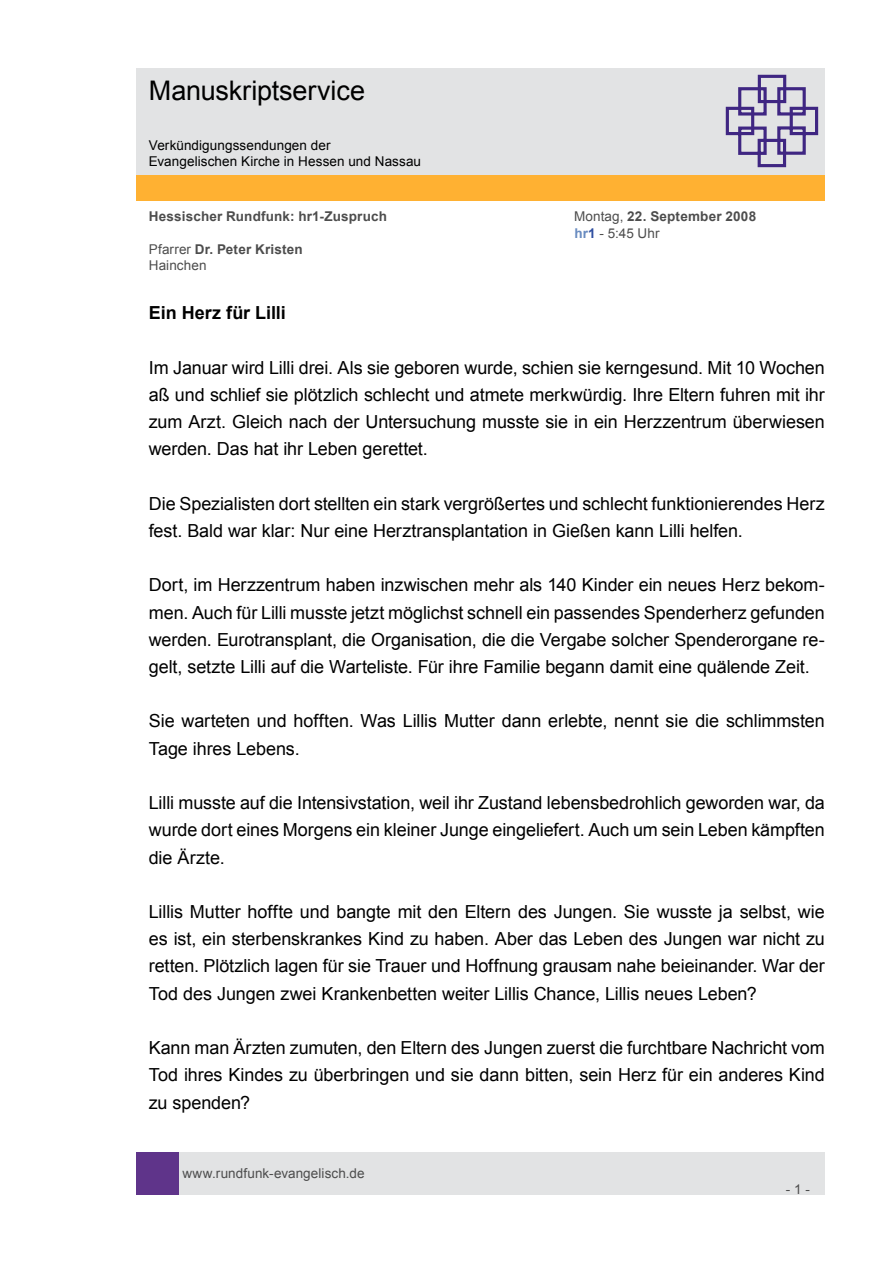
<style>
.page{position:relative;width:893px;height:1263px;background:#fff}
.page>*{position:absolute;margin:0;border:0;box-sizing:border-box;transform-origin:0 0}
.t1{font:27px "Arial";letter-spacing:-.005em;color:#000}
.t2{font:18px/27.2px "Arial";letter-spacing:-.005em;color:#000;text-align:justify}
.t3{font:700 18px "Arial";letter-spacing:-.005em;color:#000}
.t4{font:700 13.5px/16.2px "Arial";letter-spacing:.015em;color:#4d4d4d}
.t5{font:13.5px/16.2px "Arial";letter-spacing:.005em;color:#000}
.t6{font:13.5px/16.2px "Arial";letter-spacing:.005em;color:#4d4d4d}
.s1{font-weight:400}
.s2{color:#688bc0}
.s3{color:#2f4fa1}
.s4{font-weight:700}
</style>
<div class="page">
<div style="left:179px;top:1152px;width:646px;height:43px;background:#e2e3e4"></div>
<div style="left:136px;top:1152px;width:43px;height:43px;background:#5f348a"></div>
<div style="left:136px;top:175px;width:689px;height:26px;background:#ffb132"></div>
<div style="left:136px;top:68px;width:689px;height:106px;background:#e2e3e4"></div>
<svg style="left:725px;top:74px;width:94px;height:94px"></svg>
<h1 class="t1" style="left:149px;top:73px;width:218px">Manuskriptservice</h1>
<p class="t5" style="left:149px;top:137px;width:274px">Verkündigungssendungen der<br>Evangelischen Kirche in Hessen und Nassau</p>
<p class="t4" style="left:149px;top:209px;width:240px">Hessischer Rundfunk: hr1-Zuspruch</p>
<p class="t4" style="left:574px;top:209px;width:184px"><span class="s1">Montag,</span> 22. September 2008 <span class="s2">hr</span><span class="s3">1</span> <span class="s1">- 5:45 Uhr</span></p>
<p class="t6" style="left:149px;top:241px;width:155px">Pfarrer <span class="s4">Dr. Peter Kristen<br></span>Hainchen</p>
<p class="t3" style="left:149px;top:301px;width:139px">Ein Herz für Lilli</p>
<p class="t2" style="left:149px;top:354px;width:677px">Im Januar wird Lilli drei. Als sie geboren wurde, schien sie kerngesund. Mit 10 Wochen aß und schlief sie plötzlich schlecht und atmete merkwürdig. Ihre Eltern fuhren mit ihr zum Arzt. Gleich nach der Untersuchung musste sie in ein Herzzentrum überwiesen werden. Das hat ihr Leben gerettet.</p>
<p class="t2" style="left:149px;top:490px;width:677px">Die Spezialisten dort stellten ein stark vergrößertes und schlecht funktionierendes Herz fest. Bald war klar: Nur eine Herztransplantation in Gießen kann Lilli helfen.</p>
<p class="t2" style="left:149px;top:572px;width:678px">Dort, im Herzzentrum haben inzwischen mehr als 140 Kinder ein neues Herz bekom&shy;men. Auch für Lilli musste jetzt möglichst schnell ein passendes Spenderherz gefunden werden. Eurotransplant, die Organisation, die die Vergabe solcher Spenderorgane re&shy;gelt, setzte Lilli auf die Warteliste. Für ihre Familie begann damit eine quälende Zeit.</p>
<p class="t2" style="left:149px;top:708px;width:677px">Sie warteten und hofften. Was Lillis Mutter dann erlebte, nennt sie die schlimmsten<br>Tage ihres Lebens.</p>
<p class="t2" style="left:149px;top:789px;width:678px">Lilli musste auf die Intensivstation, weil ihr Zustand lebensbedrohlich geworden war, da wurde dort eines Morgens ein kleiner Junge eingeliefert. Auch um sein Leben kämpften die Ärzte.</p>
<p class="t2" style="left:149px;top:898px;width:678px">Lillis Mutter hoffte und bangte mit den Eltern des Jungen. Sie wusste ja selbst, wie es ist, ein sterbenskrankes Kind zu haben. Aber das Leben des Jungen war nicht zu retten. Plötzlich lagen für sie Trauer und Hoffnung grausam nahe beieinander. War der Tod des Jungen zwei Krankenbetten weiter Lillis Chance, Lillis neues Leben?</p>
<p class="t2" style="left:149px;top:1034px;width:678px">Kann man Ärzten zumuten, den Eltern des Jungen zuerst die furchtbare Nachricht vom Tod ihres Kindes zu überbringen und sie dann bitten, sein Herz für ein anderes Kind zu spenden?</p>
<p class="t6" style="left:182px;top:1165px;width:184px">www.rundfunk-evangelisch.de</p>
<p class="t6" style="left:786px;top:1181px;width:26px">- 1 -</p>
</div>
